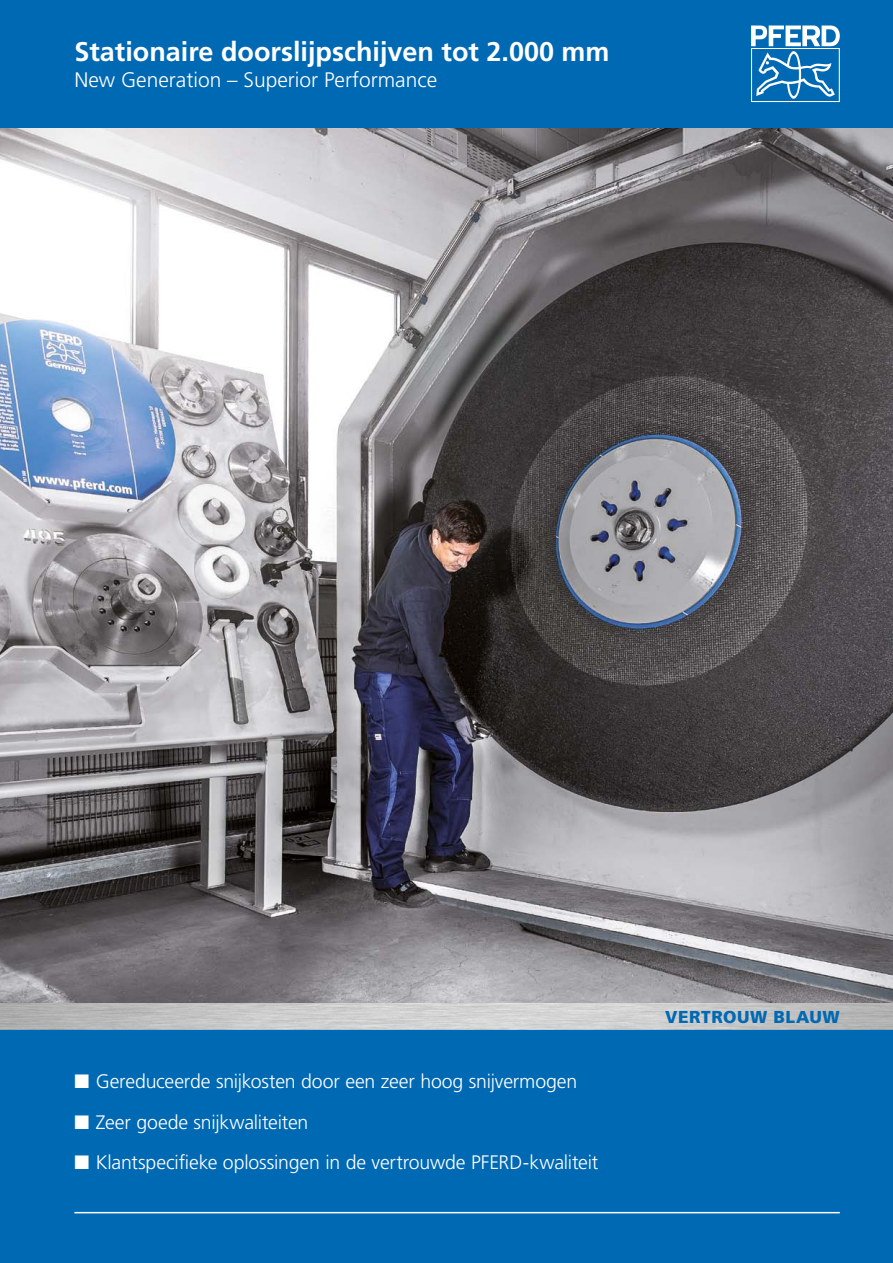
<style>
.page{position:relative;width:893px;height:1263px;background:#fff}
.page>*{position:absolute;margin:0;border:0;box-sizing:border-box;transform-origin:0 0}
.t1{font:700 27px "Frutiger LT Pro";color:#fff}
.t2{font:300 21px "Frutiger LT Pro";color:#fff}
.t3{font:300 19.5px "Frutiger LT Pro";letter-spacing:-.01em;color:#fff}
.t4{font:900 17.25px "Frutiger LT Pro";letter-spacing:.03em;color:#0069b4}
</style>
<div class="page">
<img style="left:0;top:128px;width:893px;height:875px">
<div style="left:0;top:1029px;width:893px;height:234px;background:#0069b4"></div>
<hr style="left:74px;top:1212px;width:766px;height:1px;background:#fff">
<svg style="left:0;top:1003px;width:893px;height:26px;background:#c7c7c6"></svg>
<div style="left:0;top:0;width:893px;height:128px;background:#0069b4"></div>
<svg style="left:751px;top:26px;width:89px;height:76px"></svg>
<h1 class="t1" style="left:74px;top:36px;width:537px">Stationaire doorslijpschijven tot 2.000 mm</h1>
<p class="t2" style="left:74px;top:67px;width:364px">New Generation – Superior Performance</p>
<p class="t3" style="left:74px;top:1070px;width:504px">■ Gereduceerde snijkosten door een zeer hoog snijvermogen</p>
<p class="t3" style="left:74px;top:1110px;width:235px">■ Zeer goede snijkwaliteiten</p>
<p class="t3" style="left:74px;top:1151px;width:525px">■ Klantspecifieke oplossingen in de vertrouwde PFERD-kwaliteit</p>
<p class="t4" style="left:665px;top:1006px;width:176px">VERTROUW BLAUW</p>
</div>
